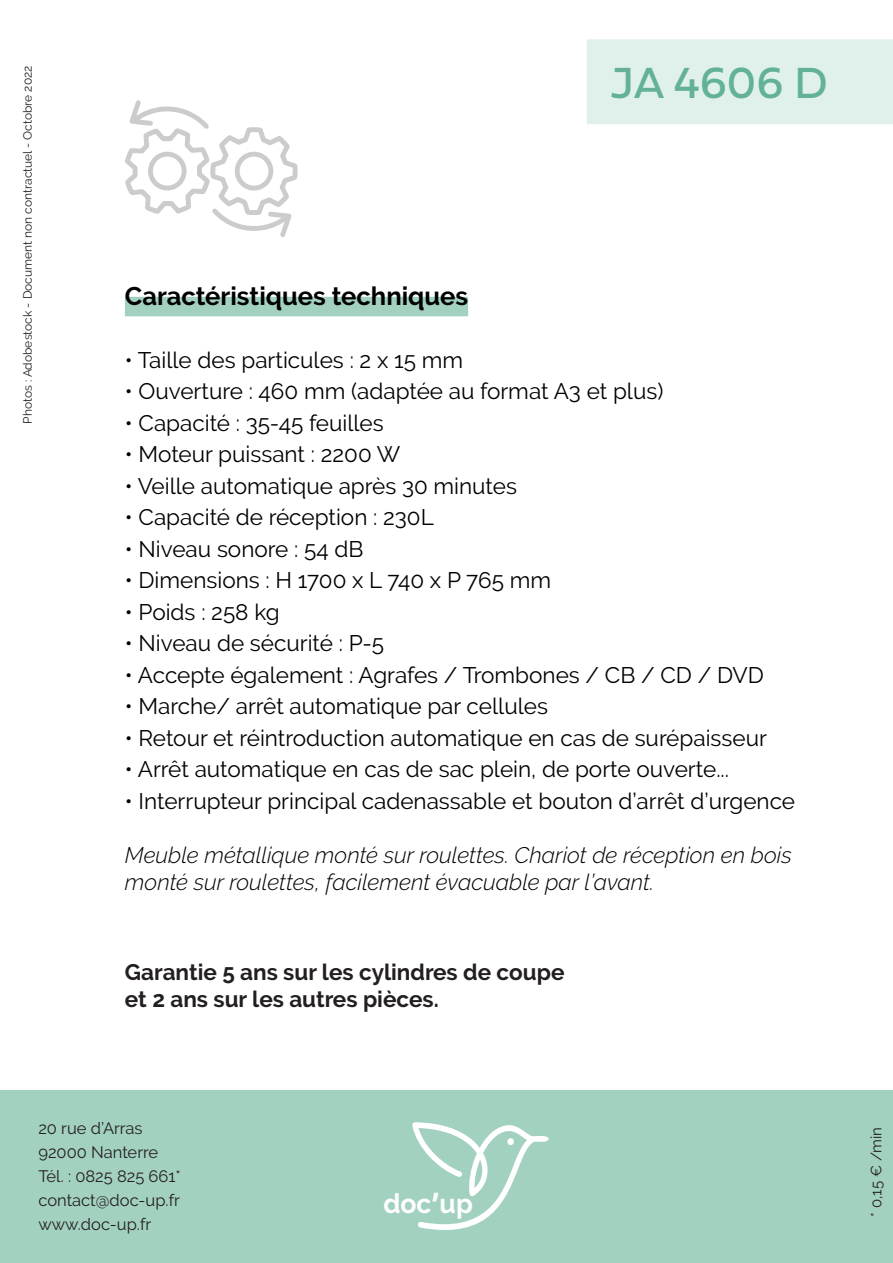
<style>
.page{position:relative;width:893px;height:1263px;background:#fff}
.page>*{position:absolute;margin:0;border:0;box-sizing:border-box;transform-origin:0 0}
.t1{font:45.45px "Fieldwork Geo Regular";color:#63b296}
.t2{font:700 27.15px "Raleway";color:#fff}
.t3{font:700 25.5px "Raleway";color:#000}
.t4{font:22.5px "Raleway";color:#000}
.t5{font:italic 300 22.5px/27px "Raleway";color:#000}
.t6{font:700 22.5px/27px "Raleway";color:#231f20}
.t7{font:16.5px/24px "Raleway";color:#231f20}
.t8{font:15px "Raleway";color:#231f20}
.t9{font:12px "Raleway";color:#231f20}
.s1{font-family:"Acumin Pro Wide"}
</style>
<div class="page">
<div style="left:0;top:1090px;width:893px;height:173px;background:#a3d1c0"></div>
<div style="left:125px;top:297px;width:343px;height:19px;background:#a3d1c0"></div>
<div style="left:599px;top:51px;width:282px;height:61px;background:#e0f0ea"></div>
<div style="left:587px;top:39px;width:306px;height:85px;border:24px solid #e0f0ea"></div>
<svg style="left:412px;top:1122px;width:137px;height:108px"></svg>
<div style="left:507px;top:1138px;width:7px;height:7px;background:#fff;border-radius:50%"></div>
<svg style="left:125px;top:100px;width:173px;height:137px"></svg>
<p class="t9" style="left:21px;top:424px;width:360px;rotate:-90deg">Photos : Adobestock - Document non contractuel - Octobre 2022</p>
<h1 class="t1" style="left:611px;top:47px;width:219px">JA 4606 D</h1>
<p class="t3" style="left:125px;top:281px;width:345px">Caractéristiques techniques</p>
<p class="t4" style="left:125px;top:347px;width:340px">• Taille des particules : 2 x 15 mm</p>
<p class="t4" style="left:125px;top:378px;width:540px">• Ouverture : 460 mm (adaptée au format A3 et plus)</p>
<p class="t4" style="left:125px;top:410px;width:260px">• Capacité : 35-45 feuilles</p>
<p class="t4" style="left:125px;top:441px;width:277px">• Moteur puissant : 2200 W</p>
<p class="t4" style="left:125px;top:473px;width:394px">• Veille automatique après 30 minutes</p>
<p class="t4" style="left:125px;top:504px;width:310px">• Capacité de réception : 230L</p>
<p class="t4" style="left:125px;top:536px;width:240px">• Niveau sonore : 54 dB</p>
<p class="t4" style="left:125px;top:567px;width:428px">• Dimensions : H 1700 x L 740 x P 765 mm</p>
<p class="t4" style="left:125px;top:599px;width:156px">• Poids : 258 kg</p>
<p class="t4" style="left:125px;top:630px;width:261px">• Niveau de sécurité : P-5</p>
<p class="t4" style="left:125px;top:662px;width:640px">• Accepte également : Agrafes / Trombones / CB / CD / DVD</p>
<p class="t4" style="left:125px;top:693px;width:425px">• Marche/ arrêt automatique par cellules</p>
<p class="t4" style="left:125px;top:725px;width:643px">• Retour et réintroduction automatique en cas de surépaisseur</p>
<p class="t4" style="left:125px;top:756px;width:606px">• Arrêt automatique en cas de sac plein, de porte ouverte...</p>
<p class="t4" style="left:125px;top:788px;width:672px">• Interrupteur principal cadenassable et bouton d’arrêt d’urgence</p>
<p class="t5" style="left:125px;top:841px;width:668px">Meuble métallique monté sur roulettes. Chariot de réception en bois monté sur roulettes, facilement évacuable par l’avant.</p>
<p class="t6" style="left:125px;top:959px;width:441px">Garantie 5 ans sur les cylindres de coupe et 2 ans sur les autres pièces.</p>
<p class="t7" style="left:38px;top:1116px;width:144px">20 rue d’Arras<br>92000 Nanterre<br>Tél. : 0825 825 661* contact@doc-up.fr www.doc-up.fr</p>
<p class="t2" style="left:383px;top:1188px;width:91px">doc<span class="s1">’</span>up</p>
<p class="t8" style="left:867px;top:1217px;width:91px;rotate:-90deg">* 0,15 € /min</p>
</div>
